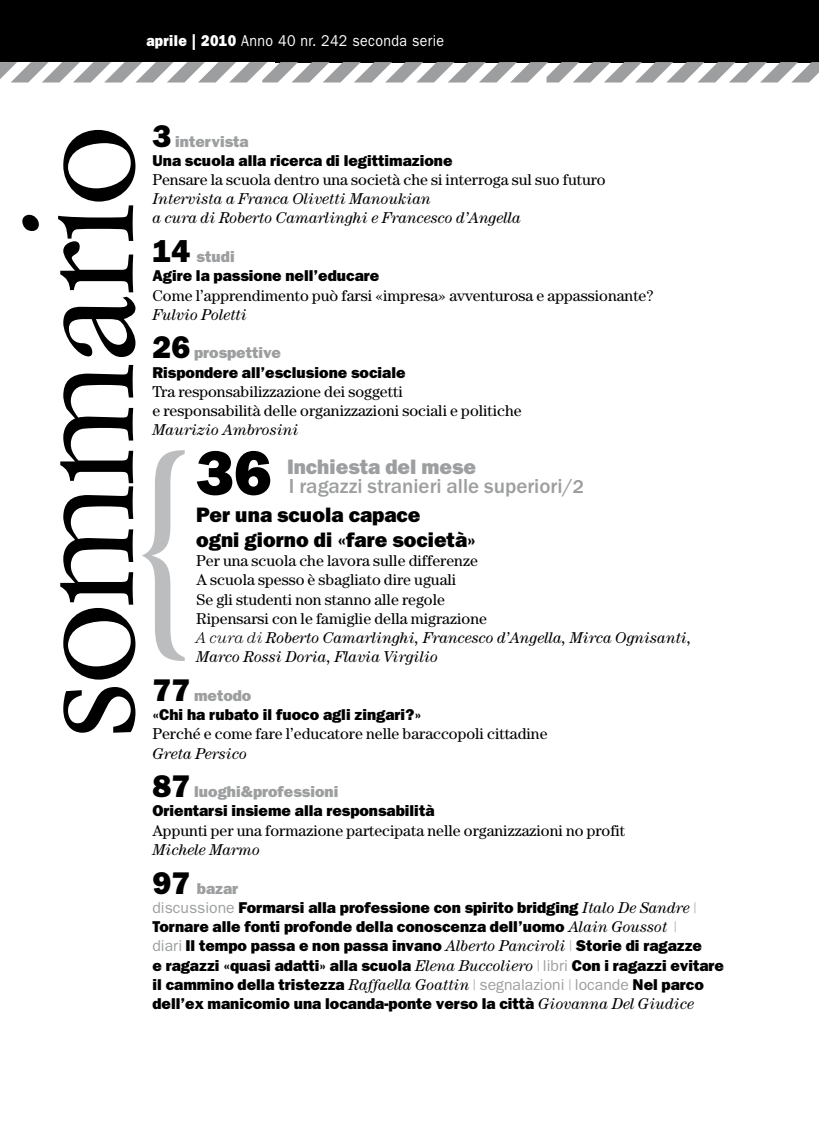
<style>
.page{position:relative;width:819px;height:1141px;background:#fff}
.page>*{position:absolute;margin:0;border:0;box-sizing:border-box;transform-origin:0 0}
.t1{font:157.5px "Simoncini Garamond Std";letter-spacing:-.025em;color:#000}
.t2{font:63px "ITC Franklin Gothic Std Hvy";color:#000}
.t3{font:21px/24.5px "ITC Franklin Gothic Std Hvy";color:#000}
.t4{font:500 21px "ITC Franklin Gothic Std";color:#9c9e9f}
.t5{font:21px "ITC Franklin Gothic Std Hvy";color:#9c9e9f}
.t6{font:15.75px/19.2px "ITC Franklin Gothic Std Hvy";color:#000}
.t7{font:15.75px/19.2px "Century Std";color:#000}
.t8{font:italic 15.75px/19.2px "Century Std";color:#000}
.t9{font:15.75px "ITC Franklin Gothic Std";letter-spacing:.025em;color:#fff;scale:.9 1}
.s1{font-family:"ITC Franklin Gothic Std Hvy"}
.s2{font-size:31.5px}
.s3{color:#9c9e9f}
.s4{font-size:19.25px}
.s5{font-weight:300;font-style:italic}
.s6{font-style:italic}
.s7{font-family:"ITC Franklin Gothic Std";color:#9c9e9f}
.s8{font-family:"Century Std";font-style:italic}
.s9{font-family:"Simoncini Garamond";font-size:14px;color:#9c9e9f}
</style>
<div class="page">
<div style="left:0;top:0;width:819px;height:62px;background:#000"></div>
<svg style="left:0;top:62px;width:819px;height:21px"></svg>
<svg style="left:142px;top:450px;width:43px;height:211px"></svg>
<p class="t9" style="left:146px;top:31px;width:332px"><span class="s1">aprile | 2010</span> Anno 40 nr. 242 seconda serie</p>
<h1 class="t1" style="left:-19px;top:739px;width:616px;rotate:-90deg">sommario</h1>
<p class="t6" style="left:152px;top:132px;width:301px"><span class="s2">3</span> <span class="s3">intervista<br></span>Una scuola alla ricerca di legittimazione</p>
<p class="t7" style="left:152px;top:170px;width:454px">Pensare la scuola dentro una società che si interroga sul suo futuro</p>
<p class="t8" style="left:152px;top:189px;width:370px">Intervista a Franca Olivetti Manoukian<br>a cura di Roberto Camarlinghi e Francesco d’Angella</p>
<p class="t6" style="left:152px;top:247px;width:228px"><span class="s2">14</span> <span class="s3">studi<br></span>Agire la passione nell’educare</p>
<p class="t7" style="left:152px;top:285px;width:502px">Come l’apprendimento può farsi «impresa» avventurosa e appassionante?</p>
<p class="t8" style="left:152px;top:305px;width:96px">Fulvio Poletti</p>
<p class="t6" style="left:152px;top:343px;width:254px"><span class="s2">26</span> <span class="s3">prospettive<br></span>Rispondere all’esclusione sociale</p>
<p class="t7" style="left:152px;top:381px;width:370px">Tra responsabilizzazione dei soggetti<br>e responsabilità delle organizzazioni sociali e politiche</p>
<p class="t8" style="left:152px;top:420px;width:148px">Maurizio Ambrosini</p>
<h2 class="t2" style="left:196px;top:436px;width:77px">36</h2>
<h3 class="t5" style="left:287px;top:454px;width:191px">Inchiesta del mese</h3>
<h3 class="t4" style="left:289px;top:474px;width:296px">I ragazzi stranieri alle superiori/<span class="s4">2</span></h3>
<h3 class="t3" style="left:196px;top:503px;width:281px">Per una scuola capace<br>ogni giorno di «fare società»</h3>
<p class="t7" style="left:196px;top:551px;width:496px">Per una scuola che lavora sulle differenze<br>A scuola spesso è sbagliato dire uguali<br>Se gli studenti non stanno alle regole<br>Ripensarsi con le famiglie della migrazione<br><span class="s5">A cura di</span> <span class="s6">Roberto Camarlinghi, Francesco d’Angella, Mirca Ognisanti, Marco Rossi Doria, Flavia Virgilio</span></p>
<p class="t6" style="left:152px;top:686px;width:270px"><span class="s2">77</span> <span class="s3">metodo<br></span>«Chi ha rubato il fuoco agli zingari?»</p>
<p class="t7" style="left:152px;top:724px;width:396px">Perché e come fare l’educatore nelle baraccopoli cittadine</p>
<p class="t8" style="left:152px;top:744px;width:96px">Greta Persico</p>
<p class="t6" style="left:152px;top:782px;width:283px"><span class="s2">87</span> <span class="s3">luoghi&amp;professioni<br></span>Orientarsi insieme alla responsabilità</p>
<p class="t7" style="left:152px;top:820px;width:474px">Appunti per una formazione partecipata nelle organizzazioni no profit</p>
<p class="t8" style="left:152px;top:840px;width:109px">Michele Marmo</p>
<p class="t6" style="left:152px;top:878px;width:573px"><span class="s2">97</span> <span class="s3">bazar<br></span><span class="s7">discussione</span> Formarsi alla professione con spirito bridging <span class="s8">Italo De Sandre</span> <span class="s9">| </span>Tornare alle fonti profonde della conoscenza dell’uomo <span class="s8">Alain Goussot</span> <span class="s9">|<br></span><span class="s7">diari</span> Il tempo passa e non passa invano <span class="s8">Alberto Panciroli</span> <span class="s9">|</span> Storie di ragazze<br>e ragazzi «quasi adatti» alla scuola <span class="s8">Elena Buccoliero</span> <span class="s9">|</span> <span class="s7">libri</span> Con i ragazzi evitare il cammino della tristezza <span class="s8">Raffaella Goattin</span> <span class="s9">|</span> <span class="s7">segnalazioni</span> <span class="s9">|</span> <span class="s7">locande</span> Nel parco dell’ex manicomio una locanda-ponte verso la città <span class="s8">Giovanna Del Giudice</span></p>
</div>
